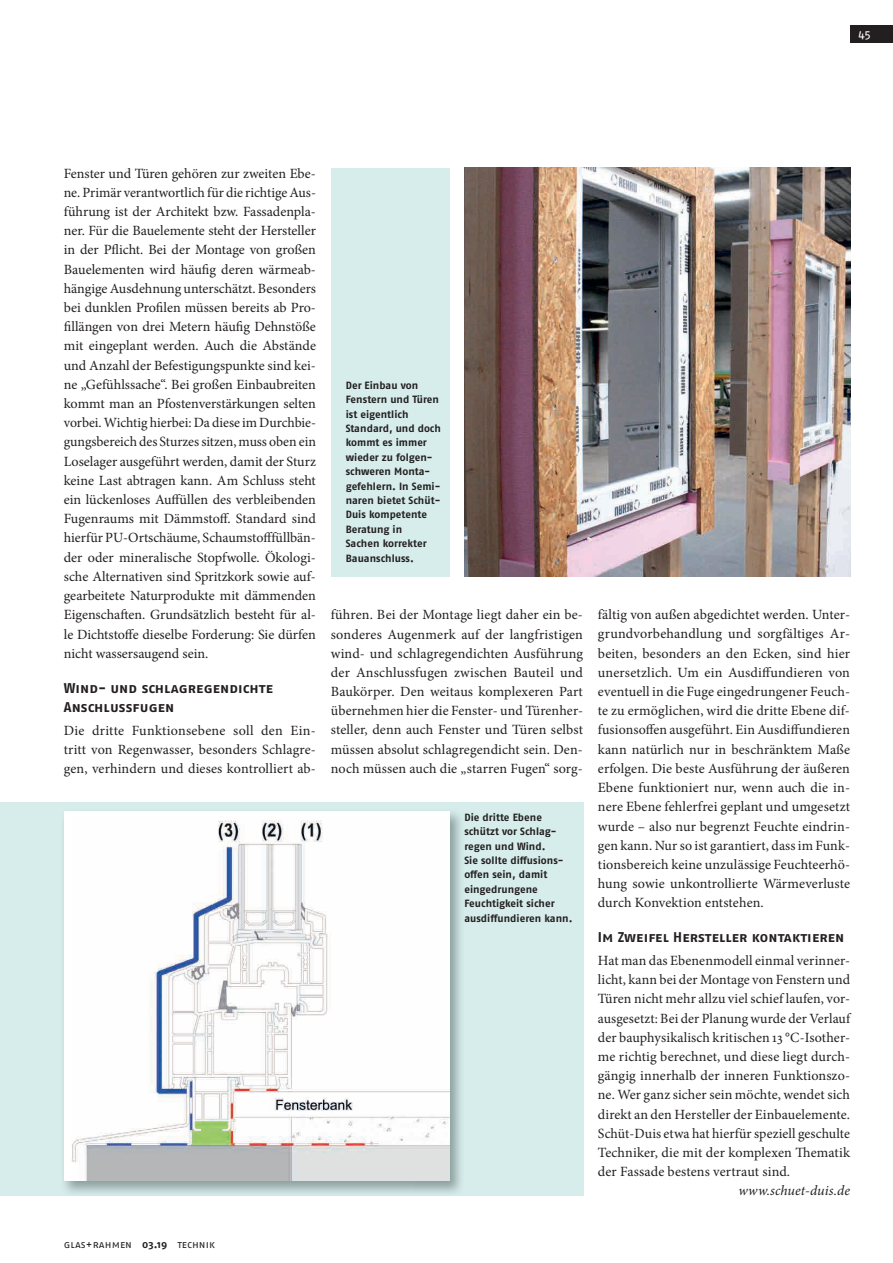
<style>
.page{position:relative;width:893px;height:1263px;background:#fff}
.page>*{position:absolute;margin:0;border:0;box-sizing:border-box;transform-origin:0 0}
.t1{font:14.1px/19.2px "Minion Pro";color:#231f20;text-align:justify}
.t2{font:700 14.1px/19.2px "Fago OT";letter-spacing:.01em;color:#231f20}
.t3{font:italic 14.1px "Minion Pro";letter-spacing:.005em;color:#231f20}
.t4{font:12px "Fago OT";color:#fff}
.t5{font:700 10.5px/14.4px "Fago OT";letter-spacing:.005em;color:#231f20}
.t6{font:10.5px "Fago OT";letter-spacing:.005em;color:#231f20}
.s1{font-weight:700}
</style>
<div class="page">
<div style="left:850px;top:26px;width:43px;height:17px;background:#231f20"></div>
<hr style="left:850px;top:25px;width:43px;height:2px;background:#231f20">
<div style="left:331px;top:168px;width:118px;height:408px;background:#d6edeb"></div>
<div style="left:0;top:802px;width:583px;height:393px;background:#d6edeb"></div>
<img style="left:464px;top:168px;width:386px;height:408px">
<img style="left:60px;top:811px;width:405px;height:385px">
<div style="left:64px;top:811px;width:385px;height:370px;background:#fff"></div>
<img style="left:72px;top:820px;width:377px;height:361px">
<p class="t4" style="left:858px;top:27px;width:14px">45</p>
<p class="t1" style="left:64px;top:164px;width:254px">Fenster und Türen gehören zur zweiten Ebe&shy;ne. Primär verantwortlich für die richtige Aus&shy;führung ist der Architekt bzw. Fassadenpla&shy;ner. Für die Bauelemente steht der Hersteller in der Pflicht. Bei der Montage von großen Bauelementen wird häufig deren wärmeab&shy;hängige Ausdehnung unterschätzt. Besonders bei dunklen Profilen müssen bereits ab Pro&shy;fillängen von drei Metern häufig Dehnstöße mit eingeplant werden. Auch die Abstände und Anzahl der Befestigungspunkte sind kei&shy;ne „Gefühlssache“. Bei großen Einbaubreiten kommt man an Pfostenverstärkungen selten vorbei. Wichtig hierbei: Da diese im Durchbie&shy;gungsbereich des Sturzes sitzen, muss oben ein Loselager ausgeführt werden, damit der Sturz keine Last abtragen kann. Am Schluss steht ein lückenloses Auffüllen des verbleibenden Fugenraums mit Dämmstoff. Standard sind hierfür PU-Ortschäume, Schaumstofffüllbän&shy;der oder mineralische Stopfwolle. Ökologi&shy;sche Alternativen sind Spritzkork sowie auf&shy;gearbeitete Naturprodukte mit dämmenden Eigenschaften. Grundsätzlich besteht für al&shy;le Dichtstoffe dieselbe Forderung: Sie dürfen nicht wassersaugend sein.</p>
<p class="t2" style="left:64px;top:678px;width:211px">Wind- und schlagregendichte<br>Anschlussfugen</p>
<p class="t1" style="left:64px;top:720px;width:254px">Die dritte Funktionsebene soll den Ein&shy;tritt von Regenwasser, besonders Schlagre&shy;gen, verhindern und dieses kontrolliert ab-</p>
<p class="t5" style="left:346px;top:378px;width:97px">Der Einbau von<br>Fenstern und Türen ist eigentlich<br>Standard, und doch kommt es immer wieder zu folgen&shy;schweren Monta&shy;gefehlern. In Semi&shy;naren bietet Schüt-<br>Duis kompetente<br>Beratung in<br>Sachen korrekter<br>Bauanschluss.</p>
<p class="t1" style="left:331px;top:605px;width:254px">führen. Bei der Montage liegt daher ein be&shy;sonderes Augenmerk auf der langfristigen wind- und schlagregendichten Ausführung der Anschlussfugen zwischen Bauteil und Baukörper. Den weitaus komplexeren Part übernehmen hier die Fenster- und Türenher&shy;steller, denn auch Fenster und Türen selbst müssen absolut schlagregendicht sein. Den&shy;noch müssen auch die „starren Fugen“ sorg-</p>
<p class="t1" style="left:598px;top:605px;width:254px">fältig von außen abgedichtet werden. Unter&shy;grundvorbehandlung und sorgfältiges Ar&shy;beiten, besonders an den Ecken, sind hier unersetzlich. Um ein Ausdiffundieren von eventuell in die Fuge eingedrungener Feuch&shy;te zu ermöglichen, wird die dritte Ebene dif&shy;fusionsoffen ausgeführt. Ein Ausdiffundieren kann natürlich nur in beschränktem Maße erfolgen. Die beste Ausführung der äußeren Ebene funktioniert nur, wenn auch die in&shy;nere Ebene fehlerfrei geplant und umgesetzt wurde – also nur begrenzt Feuchte eindrin&shy;gen kann. Nur so ist garantiert, dass im Funk&shy;tionsbereich keine unzulässige Feuchteerhö&shy;hung sowie unkontrollierte Wärmeverluste durch Konvektion entstehen.</p>
<p class="t2" style="left:598px;top:927px;width:248px">Im Zweifel Hersteller kontaktieren</p>
<p class="t1" style="left:598px;top:951px;width:255px">Hat man das Ebenenmodell einmal verinner&shy;licht, kann bei der Montage von Fenstern und Türen nicht mehr allzu viel schief laufen, vor&shy;ausgesetzt: Bei der Planung wurde der Verlauf der bauphysikalisch kritischen 13 °C-Isother&shy;me richtig berechnet, und diese liegt durch&shy;gängig innerhalb der inneren Funktionszo&shy;ne. Wer ganz sicher sein möchte, wendet sich direkt an den Hersteller der Einbauelemente.<br>Schüt-Duis etwa hat hierfür speziell geschulte Techniker, die mit der komplexen Thematik der Fassade bestens vertraut sind.</p>
<p class="t3" style="left:739px;top:1181px;width:113px">www.schuet-duis.de</p>
<p class="t5" style="left:464px;top:810px;width:110px">Die dritte Ebene schützt vor Schlag - regen und Wind.<br>Sie sollte diffusions - offen sein, damit eingedrungene<br>Feuchtigkeit sicher ausdiffundieren kann.</p>
<p class="t6" style="left:64px;top:1238px;width:153px">glas+rahmen <span class="s1">03.19</span> Technik</p>
</div>
